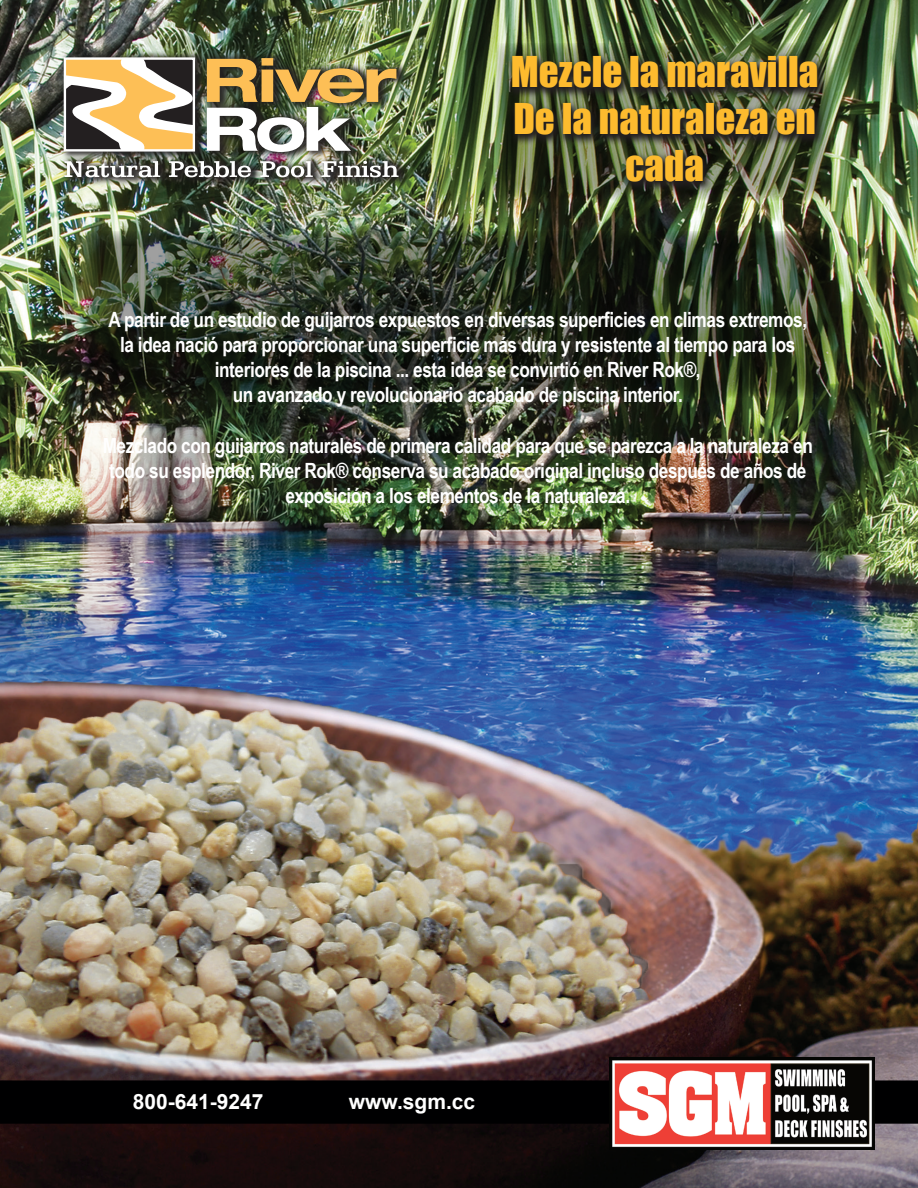
<style>
.page{position:relative;width:918px;height:1188px;background:#fff}
.page>*{position:absolute;margin:0;border:0;box-sizing:border-box;transform-origin:0 0}
.t1{font:39px/46.8px "Impact";color:#fdbb2e;text-align:center}
.t2{font:700 21px/25.2px "Arial Narrow";letter-spacing:-.02em;color:#fff;text-align:center}
.t3{font:700 21px "Arial";color:#fff}
</style>
<div class="page">
<img style="left:0;top:0;width:918px;height:1188px">
<img style="left:85px;top:231px;width:748px;height:166px">
<div style="left:0;top:1080px;width:918px;height:44px;background:#000001"></div>
<div style="left:60px;top:51px;width:350px;height:135px;background:#231f20;opacity:.9"></div>
<img style="left:207px;top:58px;width:189px;height:94px">
<svg style="left:67px;top:60px;width:125px;height:89px"></svg>
<svg style="left:65px;top:161px;width:95px;height:16px"></svg>
<svg style="left:169px;top:161px;width:82px;height:16px"></svg>
<svg style="left:260px;top:161px;width:53px;height:16px"></svg>
<svg style="left:321px;top:161px;width:78px;height:16px"></svg>
<div style="left:64px;top:57px;width:131px;height:95px;border:2px solid #fff"></div>
<img style="left:610px;top:1057px;width:264px;height:92px">
<img style="left:496px;top:43px;width:337px;height:158px">
<img style="left:507px;top:52px;width:320px;height:141px">
<p class="t1" style="left:511px;top:48px;width:309px">Mezcle la maravilla</p>
<p class="t1" style="left:513px;top:95px;width:304px">De la naturaleza en cada</p>
<p class="t2" style="left:108px;top:306px;width:700px">A partir de un estudio de guijarros expuestos en diversas superficies en climas extremos, la idea nació para proporcionar una superficie más dura y resistente al tiempo para los interiores de la piscina ... esta idea se convirtió en River Rok®,</p>
<p class="t2" style="left:233px;top:381px;width:452px">un avanzado y revolucionario acabado de piscina interior.</p>
<p class="t2" style="left:103px;top:432px;width:712px">Mezclado con guijarros naturales de primera calidad para que se parezca a la naturaleza en todo su esplendor, River Rok® conserva su acabado original incluso después de años de exposición a los elementos de la naturaleza.</p>
<p class="t3" style="left:133px;top:1088px;width:132px">800-641-9247</p>
<p class="t3" style="left:349px;top:1088px;width:128px">www.sgm.cc</p>
</div>
